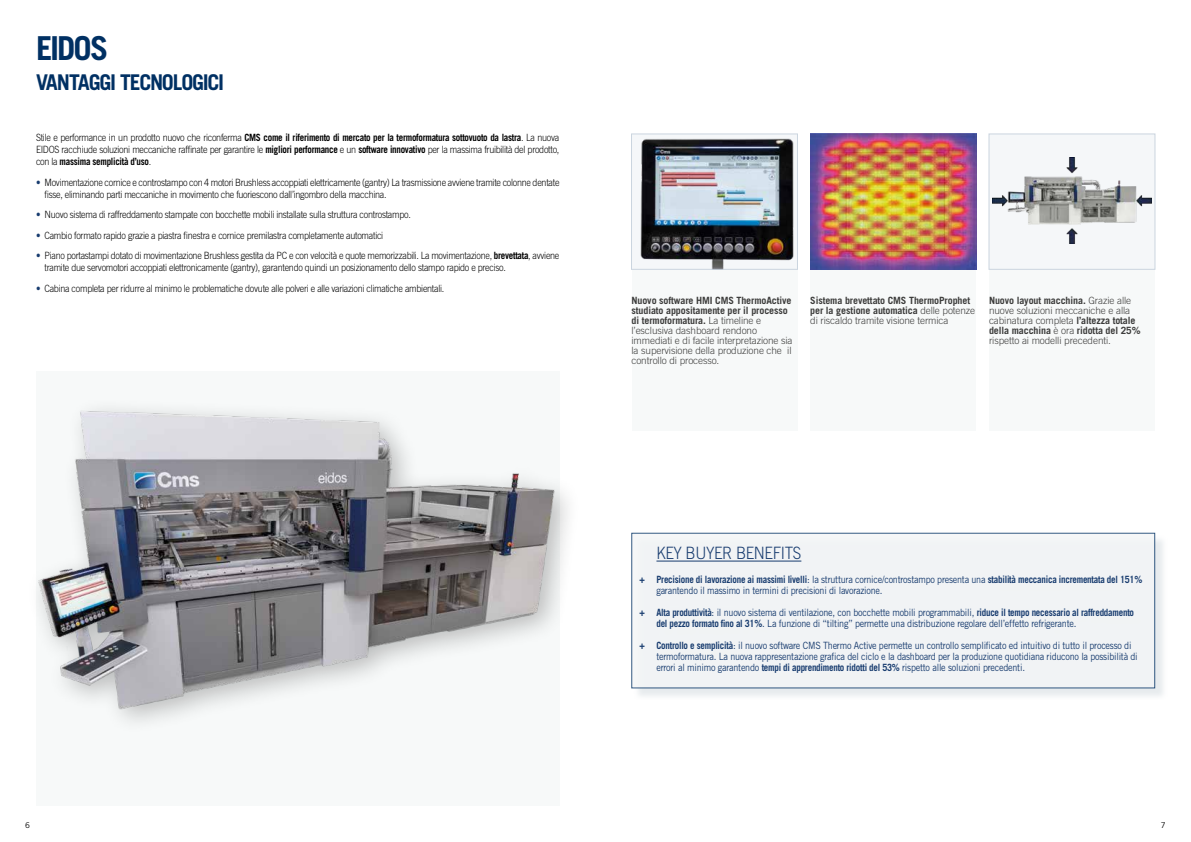
<style>
.page{position:relative;width:1191px;height:842px;background:#fff}
.page>*{position:absolute;margin:0;border:0;box-sizing:border-box;transform-origin:0 0}
.t1{font:700 33px "Trade Gothic LT Std";letter-spacing:-.065em;color:#003063}
.t2{font:700 21.7px "Trade Gothic LT Std";letter-spacing:-.06em;color:#003063}
.t3{font:300 17px "Trade Gothic LT Std";letter-spacing:-.025em;color:#183c6f;scale:.9 1}
.t4{font:300 10px/12px "Trade Gothic LT Std";letter-spacing:-.03em;color:#000;scale:.9 1}
.t5{font:10px/11px "Trade Gothic LT Std";letter-spacing:-.025em;color:#183c6f;scale:.9 1}
.t6{font:300 10px/10px "Trade Gothic LT Std";letter-spacing:-.01em;color:#3c3c3b}
.t7{font:700 10px/10px "Trade Gothic LT Std";letter-spacing:-.01em;color:#3c3c3b}
.t8{font:8px "Trade Gothic LT Std";color:#000}
.s1{font-weight:700}
.s2{color:#183c6f}
.s3{font-weight:300}
</style>
<div class="page">
<div style="left:631px;top:261px;width:166px;height:170px;background:#f7f9f9"></div>
<div style="left:810px;top:261px;width:166px;height:170px;background:#f7f9f9"></div>
<div style="left:989px;top:261px;width:166px;height:170px;background:#f7f9f9"></div>
<div style="left:36px;top:371px;width:523px;height:435px;background:#f7f9f9"></div>
<div style="left:989px;top:134px;width:166px;height:135px;background:#f5f7f9"></div>
<img style="left:992px;top:158px;width:159px;height:85px">
<div style="left:988px;top:134px;width:167px;height:136px;border:1px solid #cbd5df"></div>
<img style="left:38px;top:409px;width:530px;height:313px">
<div style="left:633px;top:534px;width:534px;height:166px;background:#d8dfe3;opacity:.75"></div>
<div style="left:631px;top:533px;width:524px;height:155px;background:#f4f6f7"></div>
<hr style="left:656px;top:561px;width:145px;height:1px;background:#183c6f">
<img style="left:640px;top:138px;width:154px;height:130px">
<div style="left:631px;top:134px;width:166px;height:136px;border:1px solid #cbd5df"></div>
<img style="left:810px;top:134px;width:166px;height:135px">
<h1 class="t1" style="left:36px;top:28px;width:74px">EIDOS</h1>
<h2 class="t2" style="left:36px;top:69px;width:190px">VANTAGGI TECNOLOGICI</h2>
<p class="t4" style="left:36px;top:131px;width:583px;text-align:justify">Stile e performance in un prodotto nuovo che riconferma <span class="s1">CMS come il riferimento di mercato per la termoformatura sottovuoto da lastra</span>. La nuova EIDOS racchiude soluzioni meccaniche raffinate per garantire le <span class="s1">migliori performance</span> e un <span class="s1">software innovativo</span> per la massima fruibilità del prodotto, con la <span class="s1">massima semplicità d’uso</span>.</p>
<p class="t4" style="left:45px;top:176px;width:574px;text-indent:-9px"><span class="s2">•</span> Movimentazione cornice e controstampo con 4 motori Brushless accoppiati elettricamente (gantry) La trasmissione avviene tramite colonne dentate fisse, eliminando parti meccaniche in movimento che fuoriescono dall’ingombro della macchina.</p>
<p class="t4" style="left:36px;top:208px;width:418px"><span class="s2">•</span> Nuovo sistema di raffreddamento stampate con bocchette mobili installate sulla struttura controstampo.</p>
<p class="t4" style="left:36px;top:229px;width:387px"><span class="s2">•</span> Cambio formato rapido grazie a piastra finestra e cornice premilastra completamente automatici</p>
<p class="t4" style="left:45px;top:249px;width:573px;text-indent:-9px"><span class="s2">•</span> Piano portastampi dotato di movimentazione Brushless gestita da PC e con velocità e quote memorizzabili. La movimentazione, <span class="s1">brevettata</span>, avviene tramite due servomotori accoppiati elettronicamente (gantry), garantendo quindi un posizionamento dello stampo rapido e preciso.</p>
<p class="t4" style="left:36px;top:282px;width:455px"><span class="s2">•</span> Cabina completa per ridurre al minimo le problematiche dovute alle polveri e alle variazioni climatiche ambientali.</p>
<p class="t6" style="left:631px;top:295px;width:162px"><span class="s1">Nuovo software HMI CMS ThermoActive studiato appositamente per il processo di termoformatura.</span> La timeline e l’esclusiva dashboard rendono immediati e di facile interpretazione sia la supervisione della produzione che il controllo di processo.</p>
<p class="t7" style="left:810px;top:295px;width:167px">Sistema brevettato CMS ThermoProphet per la gestione automatica <span class="s3">delle potenze di riscaldo tramite visione termica</span></p>
<p class="t6" style="left:989px;top:295px;width:153px"><span class="s1">Nuovo layout macchina.</span> Grazie alle nuove soluzioni meccaniche e alla cabinatura completa <span class="s1">l’altezza totale della macchina</span> è ora <span class="s1">ridotta del 25% </span>rispetto ai modelli precedenti.</p>
<h3 class="t3" style="left:656px;top:543px;width:162px">KEY BUYER BENEFITS</h3>
<p class="t5" style="left:656px;top:574px;width:541px;text-indent:-17px"><span class="s1">+ Precisione di lavorazione ai massimi livelli</span>: la struttura cornice/controstampo presenta una <span class="s1">stabilità meccanica incrementata del 151% </span>garantendo il massimo in termini di precisioni di lavorazione.</p>
<p class="t5" style="left:656px;top:607px;width:532px;text-indent:-17px"><span class="s1">+ Alta produttività</span>: il nuovo sistema di ventilazione, con bocchette mobili programmabili, <span class="s1">riduce il tempo necessario al raffreddamento del pezzo formato fino al 31%</span>. La funzione di “tilting” permette una distribuzione regolare dell’effetto refrigerante.</p>
<p class="t5" style="left:656px;top:640px;width:536px;text-indent:-17px"><span class="s1">+ Controllo e semplicità</span>: il nuovo software CMS Thermo Active permette un controllo semplificato ed intuitivo di tutto il processo di termoformatura. La nuova rappresentazione grafica del ciclo e la dashboard per la produzione quotidiana riducono la possibilità di errori al minimo garantendo <span class="s1">tempi di apprendimento ridotti del 53%</span> rispetto alle soluzioni precedenti.</p>
<p class="t8" style="left:25px;top:820px;width:6px">6</p>
<p class="t8" style="left:1160px;top:820px;width:6px">7</p>
</div>
